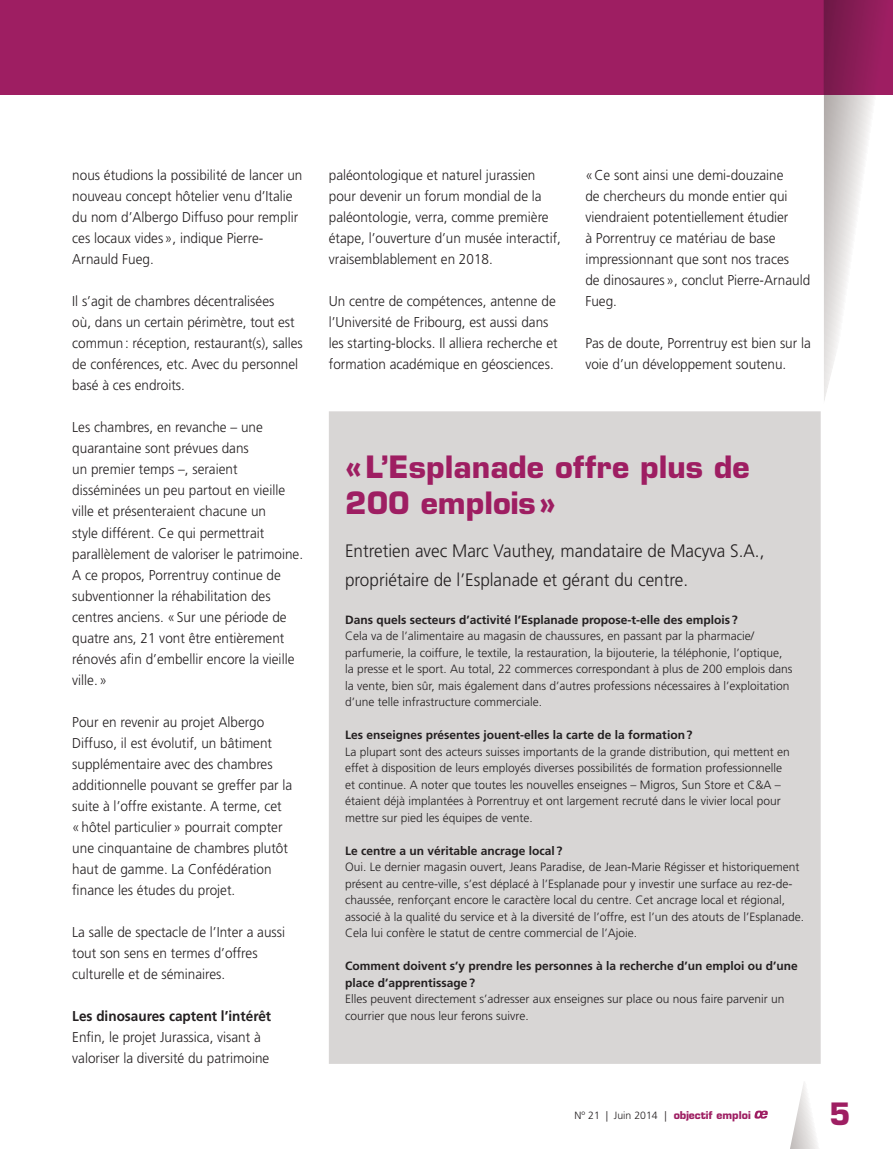
<style>
.page{position:relative;width:893px;height:1149px;background:#fff}
.page>*{position:absolute;margin:0;border:0;box-sizing:border-box;transform-origin:0 0}
.t1{font:700 30px/36px "Eurostile LT Std";color:#9e1e62}
.t2{font:300 18px/28.5px "Frutiger LT Std";color:#231f20;scale:.95 1}
.t3{font:300 14.25px/21px "Frutiger LT Std";color:#231f20;scale:.95 1}
.t4{font:700 14.25px "Frutiger LT Std";color:#231f20;scale:.95 1}
.t5{font:300 12px/16.5px "Frutiger LT Std";color:#231f20}
.t6{font:700 12px/16.5px "Frutiger LT Std";color:#231f20}
.t7{font:300 10.5px "Frutiger LT Std";color:#231f20}
.s1{font-family:"Eurostile LT Std";font-weight:700;color:#9e1e62}
</style>
<div class="page">
<svg style="left:754px;top:1110px;width:14px;height:8px"></svg>
<svg style="left:790px;top:1082px;width:28px;height:66px"></svg>
<div style="left:0;top:0;width:893px;height:94px;background:#9e1e62"></div>
<svg style="left:824px;top:0;width:69px;height:401px"></svg>
<div style="left:335px;top:417px;width:480px;height:640px;background:#d8d6d5"></div>
<div style="left:329px;top:411px;width:492px;height:652px;border:12px solid #d8d6d5"></div>
<p class="t3" style="left:72px;top:165px;width:244px">nous étudions la possibilité de lancer un nouveau concept hôtelier venu d’Italie du nom d’Albergo Diffuso pour remplir ces locaux vides », indique Pierre-Arnauld Fueg.</p>
<p class="t3" style="left:72px;top:291px;width:244px">Il s’agit de chambres décentralisées<br>où, dans un certain périmètre, tout est commun : réception, restaurant(s), salles de conférences, etc. Avec du personnel basé à ces endroits.</p>
<p class="t3" style="left:72px;top:417px;width:245px">Les chambres, en revanche – une quarantaine sont prévues dans<br>un premier temps –, seraient disséminées un peu partout en vieille ville et présenteraient chacune un<br>style différent. Ce qui permettrait parallèlement de valoriser le patrimoine.<br>A ce propos, Porrentruy continue de subventionner la réhabilitation des centres anciens. « Sur une période de quatre ans, 21 vont être entièrement rénovés afin d’embellir encore la vieille ville. »</p>
<p class="t3" style="left:72px;top:711px;width:233px">Pour en revenir au projet Albergo Diffuso, il est évolutif, un bâtiment supplémentaire avec des chambres additionnelle pouvant se greffer par la suite à l’offre existante. A terme, cet « hôtel particulier » pourrait compter une cinquantaine de chambres plutôt haut de gamme. La Confédération finance les études du projet.</p>
<p class="t3" style="left:72px;top:921px;width:226px">La salle de spectacle de l’Inter a aussi tout son sens en termes d’offres culturelle et de séminaires.</p>
<p class="t4" style="left:72px;top:1008px;width:211px">Les dinosaures captent l’intérêt</p>
<p class="t3" style="left:72px;top:1026px;width:209px">Enfin, le projet Jurassica, visant à valoriser la diversité du patrimoine</p>
<p class="t3" style="left:329px;top:165px;width:246px">paléontologique et naturel jurassien pour devenir un forum mondial de la paléontologie, verra, comme première étape, l’ouverture d’un musée interactif, vraisemblablement en 2018.</p>
<p class="t3" style="left:329px;top:291px;width:242px">Un centre de compétences, antenne de l’Université de Fribourg, est aussi dans les starting-blocks. Il alliera recherche et formation académique en géosciences.</p>
<p class="t3" style="left:585px;top:165px;width:238px">« Ce sont ainsi une demi-douzaine<br>de chercheurs du monde entier qui viendraient potentiellement étudier<br>à Porrentruy ce matériau de base impressionnant que sont nos traces<br>de dinosaures », conclut Pierre-Arnauld<br>Fueg.</p>
<p class="t3" style="left:585px;top:333px;width:239px">Pas de doute, Porrentruy est bien sur la voie d’un développement soutenu.</p>
<h1 class="t1" style="left:345px;top:450px;width:406px">« L’Esplanade offre plus de<br>200 emplois »</h1>
<p class="t2" style="left:345px;top:537px;width:443px">Entretien avec Marc Vauthey, mandataire de Macyva S.A., propriétaire de l’Esplanade et gérant du centre.</p>
<p class="t6" style="left:345px;top:611px;width:394px">Dans quels secteurs d’activité l’Esplanade propose-t-elle des emplois ?</p>
<p class="t5" style="left:345px;top:628px;width:449px">Cela va de l’alimentaire au magasin de chaussures, en passant par la pharmacie/ parfumerie, la coiffure, le textile, la restauration, la bijouterie, la téléphonie, l’optique, la presse et le sport. Au total, 22 commerces correspondant à plus de 200 emplois dans la vente, bien sûr, mais également dans d’autres professions nécessaires à l’exploitation d’une telle infrastructure commerciale.</p>
<p class="t6" style="left:345px;top:727px;width:349px">Les enseignes présentes jouent-elles la carte de la formation ?</p>
<p class="t5" style="left:345px;top:743px;width:446px">La plupart sont des acteurs suisses importants de la grande distribution, qui mettent en effet à disposition de leurs employés diverses possibilités de formation professionnelle et continue. A noter que toutes les nouvelles enseignes – Migros, Sun Store et C&amp;A – étaient déjà implantées à Porrentruy et ont largement recruté dans le vivier local pour mettre sur pied les équipes de vente.</p>
<p class="t6" style="left:345px;top:842px;width:219px">Le centre a un véritable ancrage local ?</p>
<p class="t5" style="left:345px;top:859px;width:460px">Oui. Le dernier magasin ouvert, Jeans Paradise, de Jean-Marie Régisser et historiquement présent au centre-ville, s’est déplacé à l’Esplanade pour y investir une surface au rez-de&shy;chaussée, renforçant encore le caractère local du centre. Cet ancrage local et régional, associé à la qualité du service et à la diversité de l’offre, est l’un des atouts de l’Esplanade.<br>Cela lui confère le statut de centre commercial de l’Ajoie.</p>
<p class="t6" style="left:345px;top:958px;width:454px">Comment doivent s’y prendre les personnes à la recherche d’un emploi ou d’une place d’apprentissage ?</p>
<p class="t5" style="left:345px;top:991px;width:441px">Elles peuvent directement s’adresser aux enseignes sur place ou nous faire parvenir un courrier que nous leur ferons suivre.</p>
<p class="t7" style="left:575px;top:1109px;width:178px">Nº 21 | Juin 2014 | <span class="s1">objectif emploi</span></p>
<h1 class="t1" style="left:829px;top:1097px;width:23px">5</h1>
</div>
